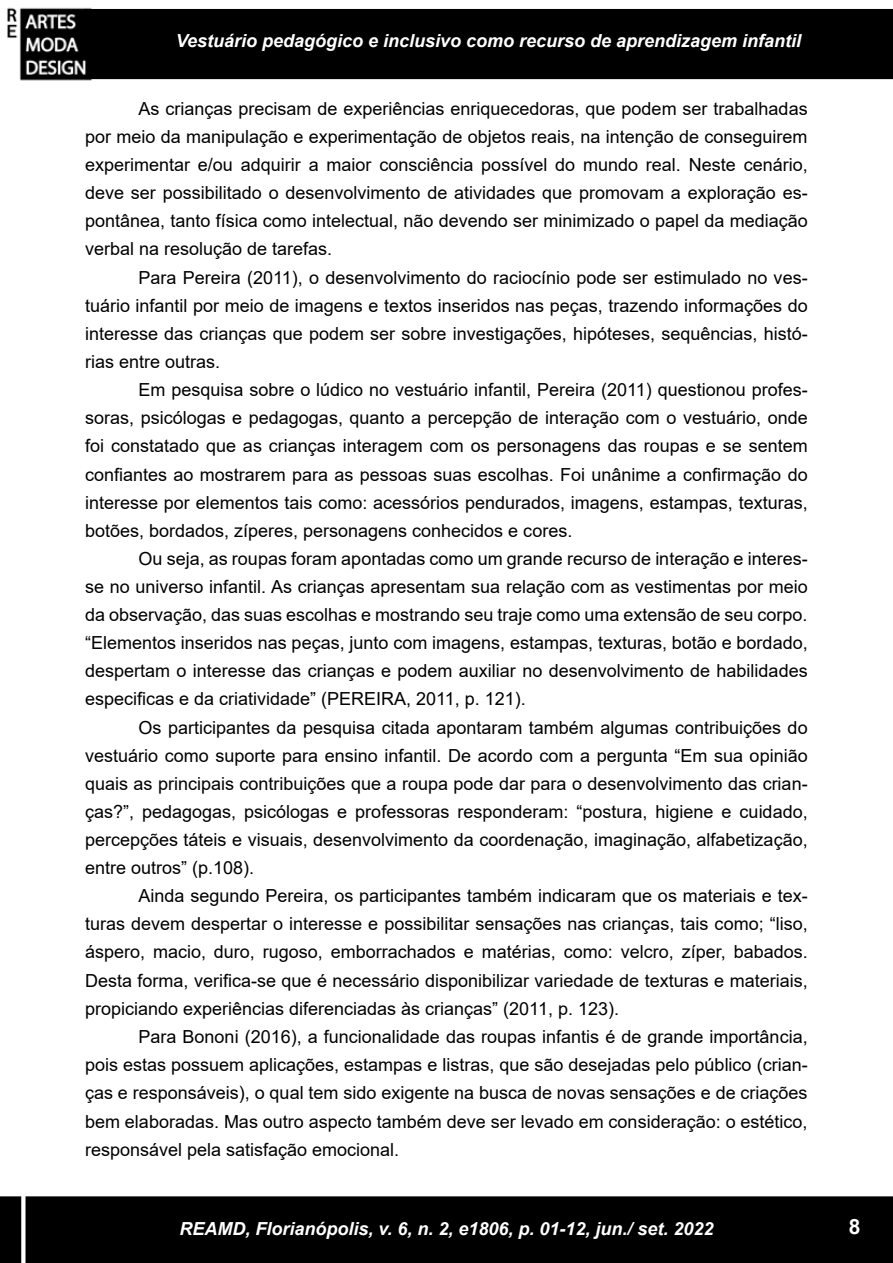
<style>
.page{position:relative;width:893px;height:1263px;background:#fff}
.page>*{position:absolute;margin:0;border:0;box-sizing:border-box;transform-origin:0 0}
.t1{font:700 21px "Arial";color:#fff}
.t2{font:18px/28px "Arial";color:#000;text-align:justify}
.t3{font:italic 700 18px "Arial";color:#fff}
</style>
<div class="page">
<div style="left:85px;top:10px;width:807px;height:68px;background:#000"></div>
<div style="left:84px;top:9px;width:809px;height:70px;border:2px solid #000"></div>
<img style="left:7px;top:7px;width:93px;height:74px">
<div style="left:1px;top:1197px;width:891px;height:65px;background:#000"></div>
<div style="left:0;top:1196px;width:893px;height:67px;border:2px solid #000"></div>
<div style="left:21px;top:383px;width:5px;height:880px;background:#fff"></div>
<p class="t3" style="left:176px;top:29px;width:627px">Vestuário pedagógico e inclusivo como recurso de aprendizagem infantil</p>
<p class="t2" style="left:85px;top:95px;width:724px;text-indent:53px">As crianças precisam de experiências enriquecedoras, que podem ser trabalhadas por meio da manipulação e experimentação de objetos reais, na intenção de conseguirem experimentar e/ou adquirir a maior consciência possível do mundo real. Neste cenário, deve ser possibilitado o desenvolvimento de atividades que promovam a exploração es&shy;pontânea, tanto física como intelectual, não devendo ser minimizado o papel da mediação verbal na resolução de tarefas.</p>
<p class="t2" style="left:85px;top:263px;width:724px;text-indent:53px">Para Pereira (2011), o desenvolvimento do raciocínio pode ser estimulado no ves&shy;tuário infantil por meio de imagens e textos inseridos nas peças, trazendo informações do interesse das crianças que podem ser sobre investigações, hipóteses, sequências, histó&shy;rias entre outras.</p>
<p class="t2" style="left:85px;top:376px;width:724px;text-indent:53px">Em pesquisa sobre o lúdico no vestuário infantil, Pereira (2011) questionou profes&shy;soras, psicólogas e pedagogas, quanto a percepção de interação com o vestuário, onde foi constatado que as crianças interagem com os personagens das roupas e se sentem confiantes ao mostrarem para as pessoas suas escolhas. Foi unânime a confirmação do interesse por elementos tais como: acessórios pendurados, imagens, estampas, texturas, botões, bordados, zíperes, personagens conhecidos e cores.</p>
<p class="t2" style="left:85px;top:545px;width:724px;text-indent:53px">Ou seja, as roupas foram apontadas como um grande recurso de interação e interes&shy;se no universo infantil. As crianças apresentam sua relação com as vestimentas por meio da observação, das suas escolhas e mostrando seu traje como uma extensão de seu corpo. “Elementos inseridos nas peças, junto com imagens, estampas, texturas, botão e bordado, despertam o interesse das crianças e podem auxiliar no desenvolvimento de habilidades especificas e da criatividade” (PEREIRA, 2011, p. 121).</p>
<p class="t2" style="left:85px;top:713px;width:724px;text-indent:53px">Os participantes da pesquisa citada apontaram também algumas contribuições do vestuário como suporte para ensino infantil. De acordo com a pergunta “Em sua opinião quais as principais contribuições que a roupa pode dar para o desenvolvimento das crian&shy;ças?”, pedagogas, psicólogas e professoras responderam: “postura, higiene e cuidado, percepções táteis e visuais, desenvolvimento da coordenação, imaginação, alfabetização, entre outros” (p.108).</p>
<p class="t2" style="left:85px;top:882px;width:724px;text-indent:53px">Ainda segundo Pereira, os participantes também indicaram que os materiais e tex&shy;turas devem despertar o interesse e possibilitar sensações nas crianças, tais como; “liso, áspero, macio, duro, rugoso, emborrachados e matérias, como: velcro, zíper, babados.<br>Desta forma, verifica-se que é necessário disponibilizar variedade de texturas e materiais, propiciando experiências diferenciadas às crianças” (2011, p. 123).</p>
<p class="t2" style="left:85px;top:1022px;width:724px;text-indent:53px">Para Bononi (2016), a funcionalidade das roupas infantis é de grande importância, pois estas possuem aplicações, estampas e listras, que são desejadas pelo público (crian&shy;ças e responsáveis), o qual tem sido exigente na busca de novas sensações e de criações bem elaboradas. Mas outro aspecto também deve ser levado em consideração: o estético, responsável pela satisfação emocional.</p>
<p class="t3" style="left:179px;top:1217px;width:536px">REAMD, Florianópolis, v. 6, n. 2, e1806, p. 01-12, jun./ set. 2022</p>
<p class="t1" style="left:849px;top:1211px;width:13px">8</p>
</div>
